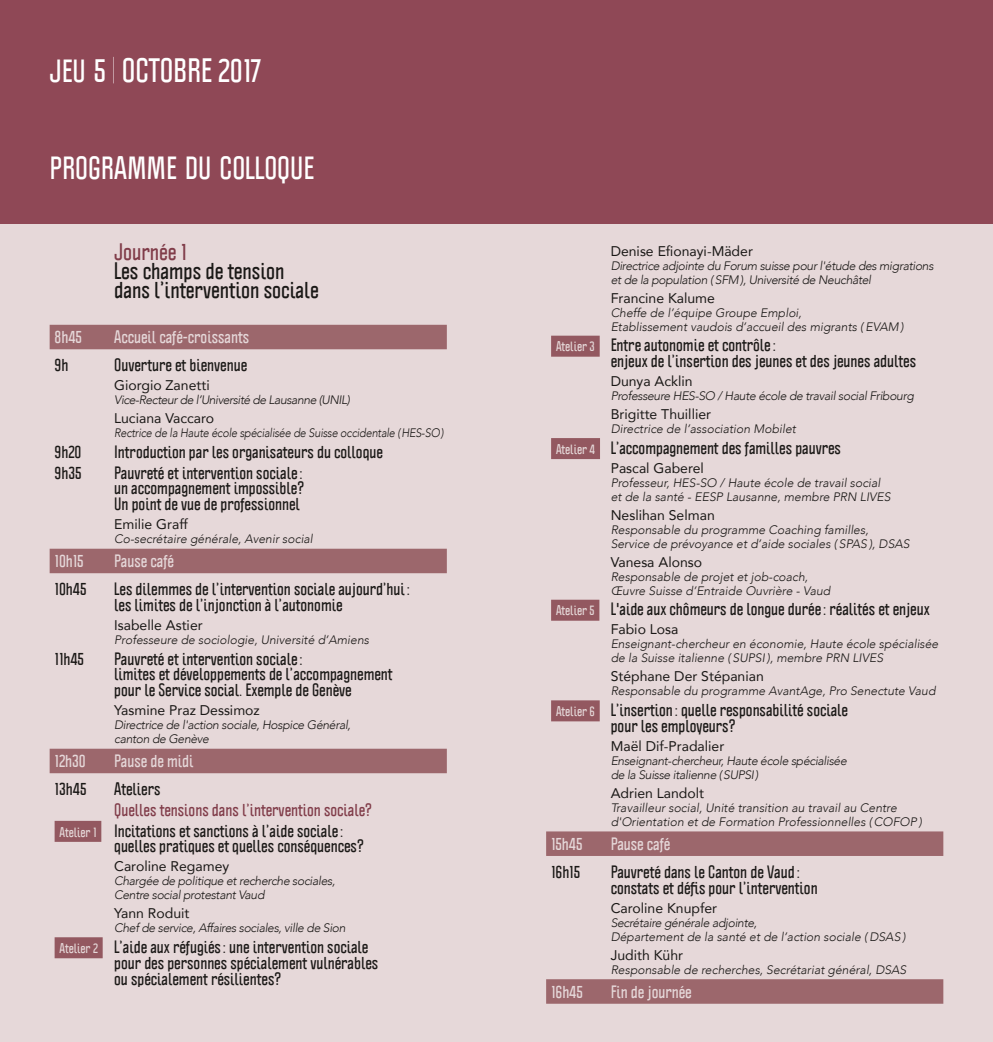
<style>
.page{position:relative;width:993px;height:1042px;background:#fff}
.page>*{position:absolute;margin:0;border:0;box-sizing:border-box;transform-origin:0 0}
.t1{font:700 29.75px "Politica";color:#fff}
.t2{font:700 28.18px "Politica";color:#fff}
.t3{font:700 21px/19.2px "Politica";color:#1d1d1b}
.t4{font:700 21px "Politica";color:#8f4856}
.t5{font:700 15.75px/15.8px "Politica";color:#1d1d1b}
.t6{font:700 15.75px "Politica";color:#fff}
.t7{font:700 15.75px/20.7px "Politica";color:#8f4856}
.t8{font:14px "Avenir";color:#1d1d1b}
.t9{font:italic 300 12.25px/14px "Avenir";color:#1d1d1b}
.t10{font:italic 300 12.25px/14px "Avenir";letter-spacing:-.03em;color:#1d1d1b}
.t11{font:italic 300 12.25px "Avenir";letter-spacing:-.02em;color:#1d1d1b;scale:.9 1}
.t12{font:italic 300 12.25px "Avenir";letter-spacing:-.04em;color:#1d1d1b}
.s1{font-size:28.18px}
.s2{font-style:inherit}
.s3{font-weight:300}
.s4{font-size:12.25px;color:#fff}
.s5{color:#1d1d1b}
</style>
<div class="page">
<div style="left:0;top:223px;width:992px;height:819px;background:#e6d8d9"></div>
<div style="left:0;top:0;width:992px;height:223px;background:#8f4856"></div>
<div style="left:50px;top:325px;width:396px;height:24px;background:#9c676c"></div>
<div style="left:50px;top:549px;width:396px;height:24px;background:#9c676c"></div>
<div style="left:50px;top:749px;width:396px;height:24px;background:#9c676c"></div>
<div style="left:55px;top:821px;width:46px;height:21px;background:#935860"></div>
<div style="left:55px;top:937px;width:48px;height:21px;background:#935860"></div>
<div style="left:551px;top:336px;width:48px;height:21px;background:#935860"></div>
<div style="left:551px;top:438px;width:49px;height:21px;background:#935860"></div>
<div style="left:551px;top:600px;width:48px;height:21px;background:#935860"></div>
<div style="left:551px;top:700px;width:48px;height:21px;background:#935860"></div>
<div style="left:546px;top:831px;width:397px;height:25px;background:#9c676c"></div>
<div style="left:546px;top:979px;width:397px;height:24px;background:#9c676c"></div>
<h1 class="t1" style="left:50px;top:50px;width:213px"><span class="s1">JEU</span> <span class="s2">5</span> <span class="s3">|</span> OCTOBRE <span class="s2">2017</span></h1>
<h2 class="t2" style="left:50px;top:149px;width:266px">PROGRAMME DU COLLOQUE</h2>
<h3 class="t4" style="left:114px;top:238px;width:74px">Journée 1</h3>
<h3 class="t3" style="left:114px;top:261px;width:206px">Les champs de tension dans l’intervention sociale</h3>
<p class="t6" style="left:55px;top:326px;width:29px">8h45</p>
<p class="t6" style="left:114px;top:326px;width:136px">Accueil café-croissants</p>
<p class="t5" style="left:55px;top:357px;width:15px">9h</p>
<p class="t5" style="left:114px;top:357px;width:134px">Ouverture et bienvenue</p>
<p class="t8" style="left:114px;top:374px;width:97px">Giorgio Zanetti</p>
<p class="t12" style="left:114px;top:393px;width:237px">Vice-Recteur de l’Université de Lausanne (UNIL)</p>
<p class="t8" style="left:114px;top:407px;width:101px">Luciana Vaccaro</p>
<p class="t11" style="left:114px;top:426px;width:367px">Rectrice de la Haute école spécialisée de Suisse occidentale (HES-SO)</p>
<p class="t5" style="left:55px;top:444px;width:28px">9h20</p>
<p class="t5" style="left:114px;top:444px;width:270px">Introduction par les organisateurs du colloque</p>
<p class="t5" style="left:55px;top:464px;width:28px">9h35</p>
<p class="t5" style="left:114px;top:464px;width:191px;text-align:justify">Pauvreté et intervention sociale : un accompagnement impossible?<br>Un point de vue de professionnel</p>
<p class="t8" style="left:114px;top:513px;width:75px">Emilie Graff</p>
<p class="t9" style="left:114px;top:532px;width:200px">Co-secrétaire générale, Avenir social</p>
<p class="t6" style="left:55px;top:550px;width:31px">10h15</p>
<p class="t6" style="left:114px;top:550px;width:61px">Pause café</p>
<p class="t5" style="left:55px;top:581px;width:33px">10h45</p>
<p class="t5" style="left:114px;top:581px;width:297px">Les dilemmes de l’intervention sociale aujourd’hui: les limites de l’injonction à l’autonomie</p>
<p class="t8" style="left:114px;top:614px;width:90px">Isabelle Astier</p>
<p class="t9" style="left:114px;top:633px;width:256px">Professeure de sociologie, Université d’Amiens</p>
<p class="t5" style="left:55px;top:650px;width:31px">11h45</p>
<p class="t5" style="left:114px;top:650px;width:280px">Pauvreté et intervention sociale :<br>limites et développements de l’accompagnement pour le Service social. Exemple de Genève</p>
<p class="t8" style="left:114px;top:699px;width:147px">Yasmine Praz Dessimoz</p>
<p class="t10" style="left:114px;top:718px;width:238px">Directrice de l'action sociale, Hospice Général, canton de Genève</p>
<p class="t6" style="left:55px;top:750px;width:33px">12h30</p>
<p class="t6" style="left:114px;top:750px;width:81px">Pause de midi</p>
<p class="t5" style="left:55px;top:781px;width:33px">13h45</p>
<p class="t5" style="left:114px;top:781px;width:48px">Ateliers</p>
<p class="t7" style="left:59px;top:799px;width:314px;text-indent:55px">Quelles tensions dans l’intervention sociale?<br><span class="s4">Atelier 1</span> <span class="s5">Incitations et sanctions à l’aide sociale :</span></p>
<p class="t5" style="left:114px;top:838px;width:251px">quelles pratiques et quelles conséquences?</p>
<p class="t8" style="left:114px;top:855px;width:116px">Caroline Regamey</p>
<p class="t10" style="left:114px;top:874px;width:222px">Chargée de politique et recherche sociales,<br>Centre social protestant Vaud</p>
<p class="t8" style="left:114px;top:902px;width:77px">Yann Roduit</p>
<p class="t10" style="left:114px;top:921px;width:233px">Chef de service, Affaires sociales, ville de Sion</p>
<p class="t5" style="left:114px;top:939px;width:265px;text-indent:-55px"><span class="s4">Atelier 2</span> L’aide aux réfugiés : une intervention sociale pour des personnes spécialement vulnérables ou spécialement résilientes?</p>
<p class="t8" style="left:610px;top:240px;width:144px">Denise Efionayi-Mäder</p>
<p class="t10" style="left:610px;top:258px;width:324px">Directrice adjointe du Forum suisse pour l'étude des migrations et de la population ( SFM ), Université de Neuchâtel</p>
<p class="t8" style="left:610px;top:287px;width:106px">Francine Kalume</p>
<p class="t9" style="left:610px;top:305px;width:294px">Cheffe de l’équipe Groupe Emploi,<br>Etablissement vaudois d’accueil des migrants ( EVAM )</p>
<p class="t5" style="left:610px;top:337px;width:307px;text-indent:-55px"><span class="s4">Atelier 3</span> Entre autonomie et contrôle :<br>enjeux de l’insertion des jeunes et des jeunes adultes</p>
<p class="t8" style="left:610px;top:370px;width:83px">Dunya Acklin</p>
<p class="t10" style="left:610px;top:389px;width:305px">Professeure HES-SO / Haute école de travail social Fribourg</p>
<p class="t8" style="left:610px;top:403px;width:102px">Brigitte Thuillier</p>
<p class="t9" style="left:610px;top:422px;width:187px">Directrice de l’association Mobilet</p>
<p class="t5" style="left:556px;top:440px;width:286px"><span class="s4">Atelier 4</span> L’accompagnement des familles pauvres</p>
<p class="t8" style="left:610px;top:457px;width:95px">Pascal Gaberel</p>
<p class="t9" style="left:610px;top:475px;width:281px">Professeur, HES-SO / Haute école de travail social et de la santé - EESP Lausanne, membre PRN LIVES</p>
<p class="t8" style="left:610px;top:504px;width:106px">Neslihan Selman</p>
<p class="t9" style="left:610px;top:522px;width:300px">Responsable du programme Coaching familles,<br>Service de prévoyance et d’aide sociales ( SPAS ), DSAS</p>
<p class="t8" style="left:610px;top:551px;width:93px">Vanesa Alonso</p>
<p class="t9" style="left:610px;top:569px;width:221px">Responsable de projet et job-coach,<br>Œuvre Suisse d’Entraide Ouvrière - Vaud</p>
<p class="t5" style="left:556px;top:601px;width:375px"><span class="s4">Atelier 5</span> L'aide aux chômeurs de longue durée : réalités et enjeux</p>
<p class="t8" style="left:610px;top:618px;width:69px">Fabio Losa</p>
<p class="t9" style="left:610px;top:637px;width:329px">Enseignant-chercheur en économie, Haute école spécialisée de la Suisse italienne ( SUPSI ), membre PRN LIVES</p>
<p class="t8" style="left:610px;top:665px;width:155px">Stéphane Der Stépanian</p>
<p class="t9" style="left:610px;top:684px;width:326px">Responsable du programme AvantAge, Pro Senectute Vaud</p>
<p class="t5" style="left:610px;top:702px;width:239px;text-indent:-55px"><span class="s4">Atelier 6</span> L’insertion : quelle responsabilité sociale pour les employeurs?</p>
<p class="t8" style="left:610px;top:735px;width:115px">Maël Dif-Pradalier</p>
<p class="t10" style="left:610px;top:753px;width:237px">Enseignant-chercheur, Haute école spécialisée de la Suisse italienne (SUPSI)</p>
<p class="t8" style="left:610px;top:782px;width:95px">Adrien Landolt</p>
<p class="t9" style="left:610px;top:800px;width:313px">Travailleur social, Unité transition au travail au Centre d'Orientation et de Formation Professionnelles ( COFOP )</p>
<p class="t6" style="left:551px;top:833px;width:33px">15h45</p>
<p class="t6" style="left:610px;top:833px;width:61px">Pause café</p>
<p class="t5" style="left:551px;top:864px;width:30px">16h15</p>
<p class="t5" style="left:610px;top:864px;width:208px">Pauvreté dans le Canton de Vaud : constats et défis pour l’intervention</p>
<p class="t8" style="left:610px;top:896px;width:108px">Caroline Knupfer</p>
<p class="t9" style="left:610px;top:915px;width:296px">Secrétaire générale adjointe,<br>Département de la santé et de l’action sociale ( DSAS )</p>
<p class="t8" style="left:610px;top:943px;width:74px">Judith Kühr</p>
<p class="t9" style="left:610px;top:962px;width:297px">Responsable de recherches, Secrétariat général, DSAS</p>
<p class="t6" style="left:551px;top:981px;width:33px">16h45</p>
<p class="t6" style="left:610px;top:981px;width:83px">Fin de journée</p>
</div>
